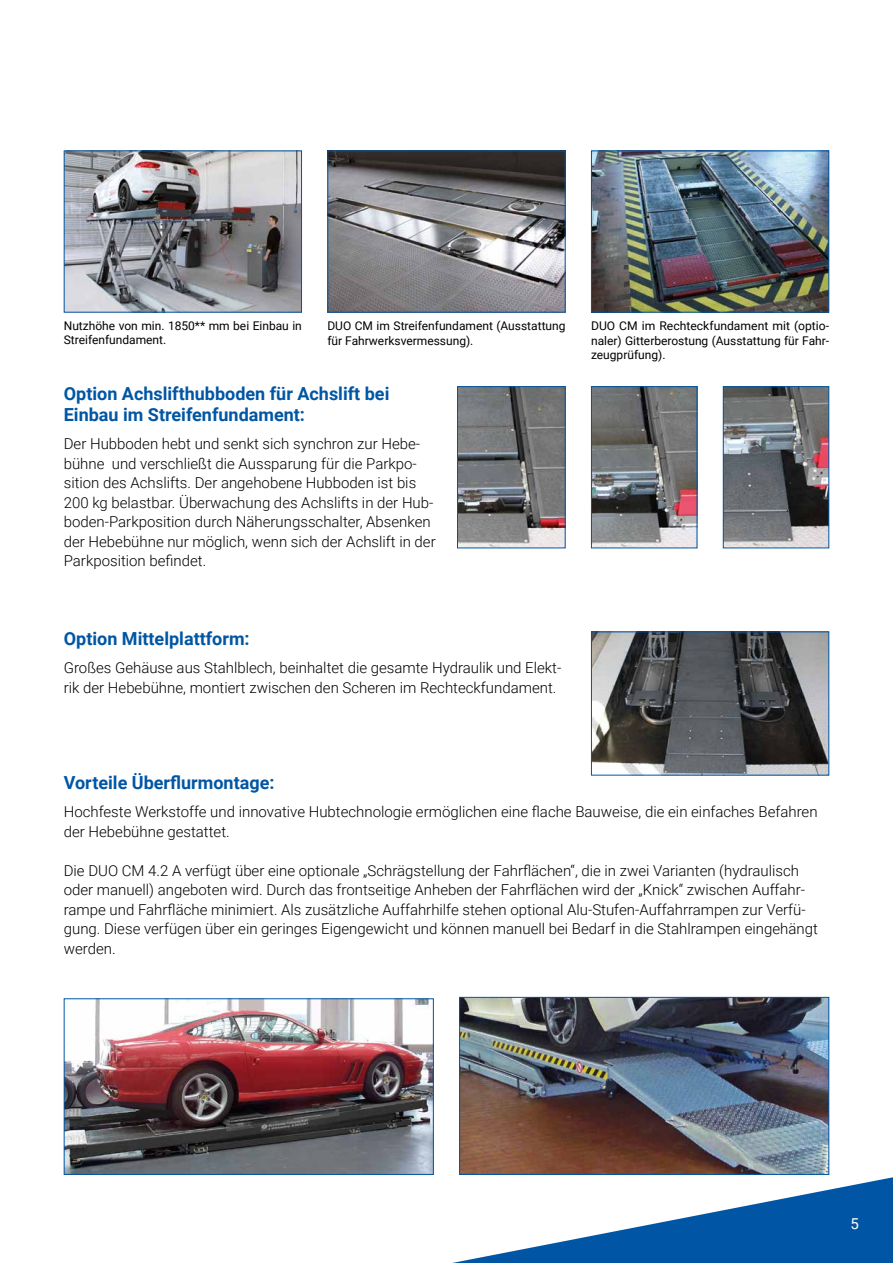
<style>
.page{position:relative;width:893px;height:1263px;background:#fff}
.page>*{position:absolute;margin:0;border:0;box-sizing:border-box;transform-origin:0 0}
.t1{font:700 18px/21.6px "Roboto";color:#0056a4}
.t2{font:300 15px/19.5px "Roboto";color:#000}
.t3{font:15px "Roboto";color:#fff}
.t4{font:12px/14.4px "Roboto";color:#000}
</style>
<div class="page">
<svg style="left:452px;top:1174px;width:441px;height:89px"></svg>
<img style="left:593px;top:153px;width:234px;height:158px">
<div style="left:591px;top:151px;width:238px;height:162px;border:1px solid #0056a4"></div>
<img style="left:329px;top:153px;width:235px;height:158px">
<div style="left:327px;top:151px;width:239px;height:162px;border:1px solid #0056a4"></div>
<img style="left:66px;top:153px;width:234px;height:158px">
<div style="left:64px;top:151px;width:238px;height:162px;border:1px solid #0056a4"></div>
<img style="left:725px;top:388px;width:102px;height:158px">
<div style="left:723px;top:386px;width:106px;height:162px;border:1px solid #0056a4"></div>
<img style="left:593px;top:633px;width:234px;height:140px">
<div style="left:591px;top:631px;width:238px;height:144px;border:1px solid #0056a4"></div>
<img style="left:66px;top:1000px;width:366px;height:173px">
<div style="left:64px;top:998px;width:370px;height:177px;border:1px solid #0056a4"></div>
<img style="left:461px;top:999px;width:366px;height:174px">
<div style="left:459px;top:997px;width:370px;height:178px;border:1px solid #0056a4"></div>
<img style="left:593px;top:388px;width:102px;height:158px">
<div style="left:591px;top:386px;width:106px;height:162px;border:1px solid #0056a4"></div>
<img style="left:459px;top:388px;width:105px;height:158px">
<div style="left:457px;top:386px;width:109px;height:162px;border:1px solid #0056a4"></div>
<p class="t4" style="left:64px;top:318px;width:240px">Nutzhöhe von min. 1850** mm bei Einbau in<br>Streifenfundament.</p>
<p class="t4" style="left:327px;top:318px;width:240px">DUO CM im Streifenfundament (Ausstattung für Fahrwerksvermessung).</p>
<p class="t4" style="left:591px;top:318px;width:240px;text-align:justify">DUO CM im Rechteckfundament mit (optio&shy;naler) Gitterberostung (Ausstattung für Fahr&shy;zeugprüfung).</p>
<p class="t1" style="left:64px;top:382px;width:327px">Option Achslifthubboden für Achslift bei<br>Einbau im Streifenfundament:</p>
<p class="t2" style="left:64px;top:434px;width:373px">Der Hubboden hebt und senkt sich synchron zur Hebe&shy;bühne und verschließt die Aussparung für die Parkpo&shy;sition des Achslifts. Der angehobene Hubboden ist bis 200 kg belastbar. Überwachung des Achslifts in der Hub&shy;boden-Parkposition durch Näherungsschalter, Absenken der Hebebühne nur möglich, wenn sich der Achslift in der Parkposition befindet.</p>
<p class="t1" style="left:64px;top:627px;width:187px">Option Mittelplattform:</p>
<p class="t2" style="left:64px;top:657px;width:499px">Großes Gehäuse aus Stahlblech, beinhaltet die gesamte Hydraulik und Elekt&shy;rik der Hebebühne, montiert zwischen den Scheren im Rechteckfundament.</p>
<p class="t1" style="left:64px;top:771px;width:212px">Vorteile Überflurmontage:</p>
<p class="t2" style="left:64px;top:801px;width:755px">Hochfeste Werkstoffe und innovative Hubtechnologie ermöglichen eine flache Bauweise, die ein einfaches Befahren der Hebebühne gestattet.</p>
<p class="t2" style="left:64px;top:860px;width:756px">Die DUO CM 4.2 A verfügt über eine optionale „Schrägstellung der Fahrflächen“, die in zwei Varianten (hydraulisch oder manuell) angeboten wird. Durch das frontseitige Anheben der Fahrflächen wird der „Knick“ zwischen Auffahr&shy;rampe und Fahrfläche minimiert. Als zusätzliche Auffahrhilfe stehen optional Alu-Stufen-Auffahrrampen zur Verfü&shy;gung. Diese verfügen über ein geringes Eigengewicht und können manuell bei Bedarf in die Stahlrampen eingehängt werden.</p>
<p class="t3" style="left:850px;top:1213px;width:10px">5</p>
</div>
